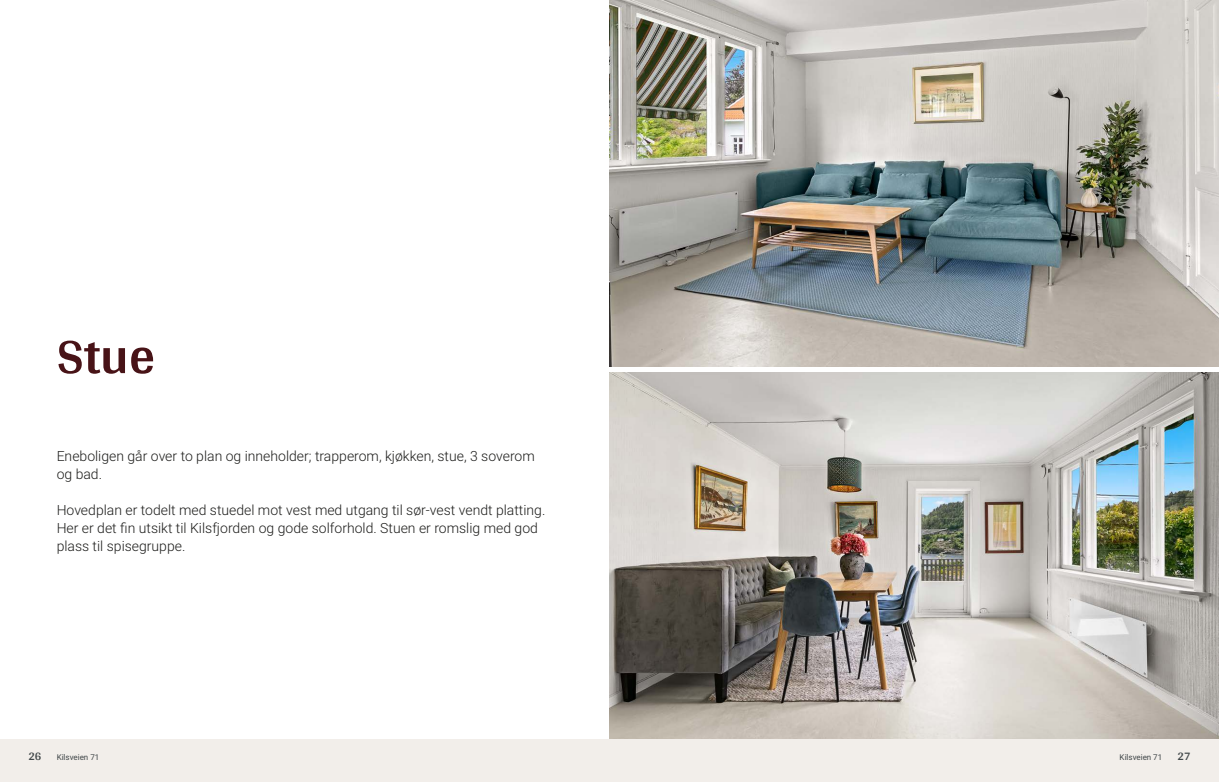
<style>
.page{position:relative;width:1219px;height:782px;background:#fff}
.page>*{position:absolute;margin:0;border:0;box-sizing:border-box;transform-origin:0 0}
.t1{font:700 52px "Arya";color:#481317}
.t2{font:300 14px/18px "Roboto";color:#1d1d1b}
.t3{font:700 12px "Arya";color:#414749}
.t4{font:8px "Roboto";color:#414749}
</style>
<div class="page">
<div style="left:0;top:739px;width:612px;height:42px;background:#f2eeea"></div>
<img style="left:609px;top:0;width:610px;height:367px">
<img style="left:609px;top:372px;width:610px;height:367px">
<div style="left:607px;top:739px;width:612px;height:42px;background:#f2eeea"></div>
<h1 class="t1" style="left:57px;top:324px;width:100px">Stue</h1>
<p class="t2" style="left:57px;top:446px;width:480px">Eneboligen går over to plan og inneholder; trapperom, kjøkken, stue, 3 soverom og bad.</p>
<p class="t2" style="left:57px;top:500px;width:490px">Hovedplan er todelt med stuedel mot vest med utgang til sør‑vest vendt platting.<br>Her er det fin utsikt til Kilsfjorden og gode solforhold. Stuen er romslig med god plass til spisegruppe.</p>
<p class="t3" style="left:28px;top:749px;width:15px">26</p>
<p class="t4" style="left:57px;top:751px;width:44px">Kilsveien 71</p>
<p class="t4" style="left:1120px;top:751px;width:44px">Kilsveien 71</p>
<p class="t3" style="left:1177px;top:749px;width:15px">27</p>
</div>
